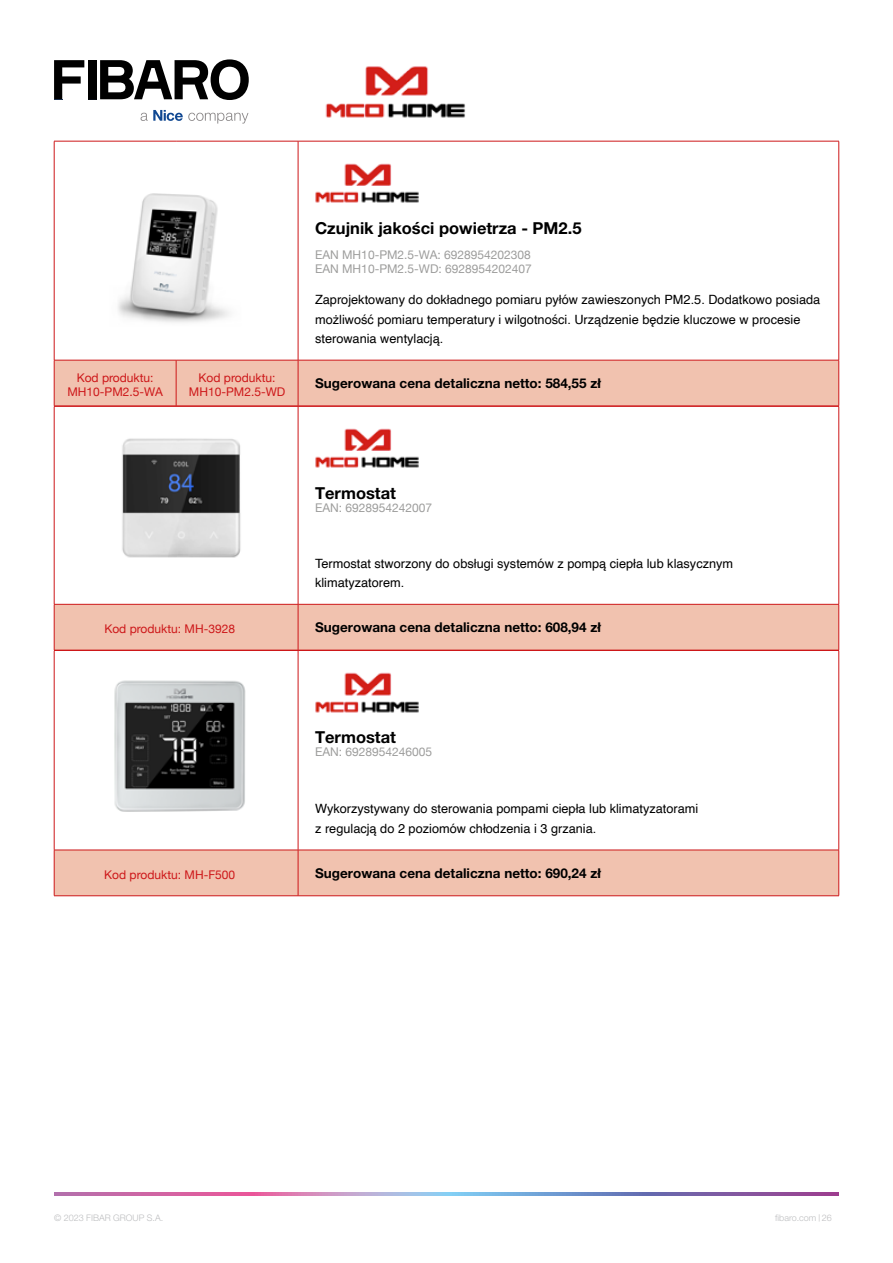
<style>
.page{position:relative;width:893px;height:1263px;background:#fff}
.page>*{position:absolute;margin:0;border:0;box-sizing:border-box;transform-origin:0 0}
.t1{font:700 16.5px "Helvetica Neue LT Pro";color:#000}
.t2{font:700 13.5px "Helvetica Neue LT Pro";color:#000}
.t3{font:12.75px/19.5px "Helvetica";color:#000}
.t4{font:12px/13.5px "Helvetica Neue";color:#9d9d9c}
.t5{font:12px/13.5px "Helvetica Neue";color:#cd1719;text-align:center}
.t6{font:300 9px "Helvetica Neue LT Pro";color:#bdbec0}
.s1{color:#bdbdbf}
</style>
<div class="page">
<svg style="left:54px;top:1193px;width:785px;height:3px;background:#a17db8"></svg>
<svg style="left:54px;top:60px;width:30px;height:39px"></svg>
<div style="left:88px;top:60px;width:8px;height:39px;background:#000"></div>
<svg style="left:100px;top:59px;width:149px;height:41px"></svg>
<svg style="left:141px;top:110px;width:107px;height:14px"></svg>
<div style="left:55px;top:361px;width:783px;height:45px;background:#f1c2af"></div>
<hr style="left:54px;top:360px;width:1px;height:46px;background:#cd1719">
<hr style="left:176px;top:360px;width:1px;height:46px;background:#cd1719">
<hr style="left:298px;top:360px;width:1px;height:46px;background:#cd1719">
<hr style="left:838px;top:360px;width:1px;height:46px;background:#cd1719">
<hr style="left:54px;top:141px;width:122px;height:1px;background:#cd1719">
<hr style="left:54px;top:141px;width:1px;height:219px;background:#cd1719">
<hr style="left:176px;top:141px;width:122px;height:1px;background:#cd1719">
<hr style="left:298px;top:141px;width:541px;height:1px;background:#cd1719">
<hr style="left:298px;top:141px;width:1px;height:219px;background:#cd1719">
<hr style="left:838px;top:141px;width:1px;height:219px;background:#cd1719">
<hr style="left:54px;top:360px;width:122px;height:1px;background:#cd1719">
<hr style="left:176px;top:360px;width:122px;height:1px;background:#cd1719">
<hr style="left:298px;top:360px;width:541px;height:1px;background:#cd1719">
<img style="left:118px;top:193px;width:111px;height:130px">
<img style="left:315px;top:163px;width:104px;height:40px">
<div style="left:55px;top:605px;width:783px;height:45px;background:#f1c2af"></div>
<hr style="left:54px;top:604px;width:1px;height:46px;background:#cd1719">
<hr style="left:298px;top:604px;width:1px;height:46px;background:#cd1719">
<hr style="left:838px;top:604px;width:1px;height:46px;background:#cd1719">
<hr style="left:54px;top:406px;width:244px;height:1px;background:#cd1719">
<hr style="left:54px;top:406px;width:1px;height:198px;background:#cd1719">
<hr style="left:298px;top:406px;width:541px;height:1px;background:#cd1719">
<hr style="left:298px;top:406px;width:1px;height:198px;background:#cd1719">
<hr style="left:838px;top:406px;width:1px;height:198px;background:#cd1719">
<hr style="left:54px;top:604px;width:244px;height:1px;background:#cd1719">
<hr style="left:298px;top:604px;width:541px;height:1px;background:#cd1719">
<img style="left:122px;top:438px;width:119px;height:120px">
<img style="left:315px;top:428px;width:104px;height:40px">
<div style="left:55px;top:851px;width:783px;height:44px;background:#f1c2af"></div>
<hr style="left:54px;top:850px;width:1px;height:45px;background:#cd1719">
<hr style="left:298px;top:850px;width:1px;height:45px;background:#cd1719">
<hr style="left:838px;top:850px;width:1px;height:45px;background:#cd1719">
<hr style="left:54px;top:895px;width:244px;height:1px;background:#cd1719">
<hr style="left:298px;top:895px;width:541px;height:1px;background:#cd1719">
<hr style="left:54px;top:650px;width:244px;height:1px;background:#cd1719">
<hr style="left:54px;top:651px;width:1px;height:199px;background:#cd1719">
<hr style="left:298px;top:650px;width:541px;height:1px;background:#cd1719">
<hr style="left:298px;top:651px;width:1px;height:199px;background:#cd1719">
<hr style="left:838px;top:651px;width:1px;height:199px;background:#cd1719">
<hr style="left:54px;top:850px;width:244px;height:1px;background:#cd1719">
<hr style="left:298px;top:850px;width:541px;height:1px;background:#cd1719">
<img style="left:114px;top:680px;width:132px;height:132px">
<img style="left:315px;top:672px;width:104px;height:41px">
<img style="left:325px;top:66px;width:141px;height:52px">
<p class="t1" style="left:315px;top:218px;width:268px">Czujnik jakości powietrza - PM2.5</p>
<p class="t4" style="left:315px;top:249px;width:218px">EAN MH10-PM2.5-WA: 6928954202308<br>EAN MH10-PM2.5-WD: 6928954202407</p>
<p class="t3" style="left:315px;top:290px;width:507px">Zaprojektowany do dokładnego pomiaru pyłów zawieszonych PM2.5. Dodatkowo posiada możliwość pomiaru temperatury i wilgotności. Urządzenie będzie kluczowe w procesie sterowania wentylacją.</p>
<p class="t5" style="left:67px;top:372px;width:97px">Kod produktu:<br>MH10-PM2.5-WA</p>
<p class="t5" style="left:189px;top:372px;width:98px">Kod produktu:<br>MH10-PM2.5-WD</p>
<p class="t2" style="left:315px;top:375px;width:287px">Sugerowana cena detaliczna netto: 584,55 zł</p>
<p class="t1" style="left:315px;top:483px;width:82px">Termostat</p>
<p class="t4" style="left:315px;top:502px;width:119px">EAN: 6928954242007</p>
<p class="t3" style="left:315px;top:554px;width:420px">Termostat stworzony do obsługi systemów z pompą ciepła lub klasycznym klimatyzatorem.</p>
<p class="t5" style="left:104px;top:623px;width:132px">Kod produktu: MH-3928</p>
<p class="t2" style="left:315px;top:619px;width:287px">Sugerowana cena detaliczna netto: 608,94 zł</p>
<p class="t1" style="left:315px;top:727px;width:82px">Termostat</p>
<p class="t4" style="left:315px;top:746px;width:119px">EAN: 6928954246005</p>
<p class="t3" style="left:315px;top:800px;width:385px">Wykorzystywany do sterowania pompami ciepła lub klimatyzatorami z regulacją do 2 poziomów chłodzenia i 3 grzania.</p>
<p class="t5" style="left:104px;top:868px;width:132px">Kod produktu: MH-F500</p>
<p class="t2" style="left:315px;top:864px;width:287px">Sugerowana cena detaliczna netto: 690,24 zł</p>
<p class="t6" style="left:54px;top:1212px;width:111px">© 2023 FIBAR GROUP S.A.</p>
<p class="t6" style="left:775px;top:1212px;width:58px">fibaro.com <span class="s1">26</span></p>
</div>
